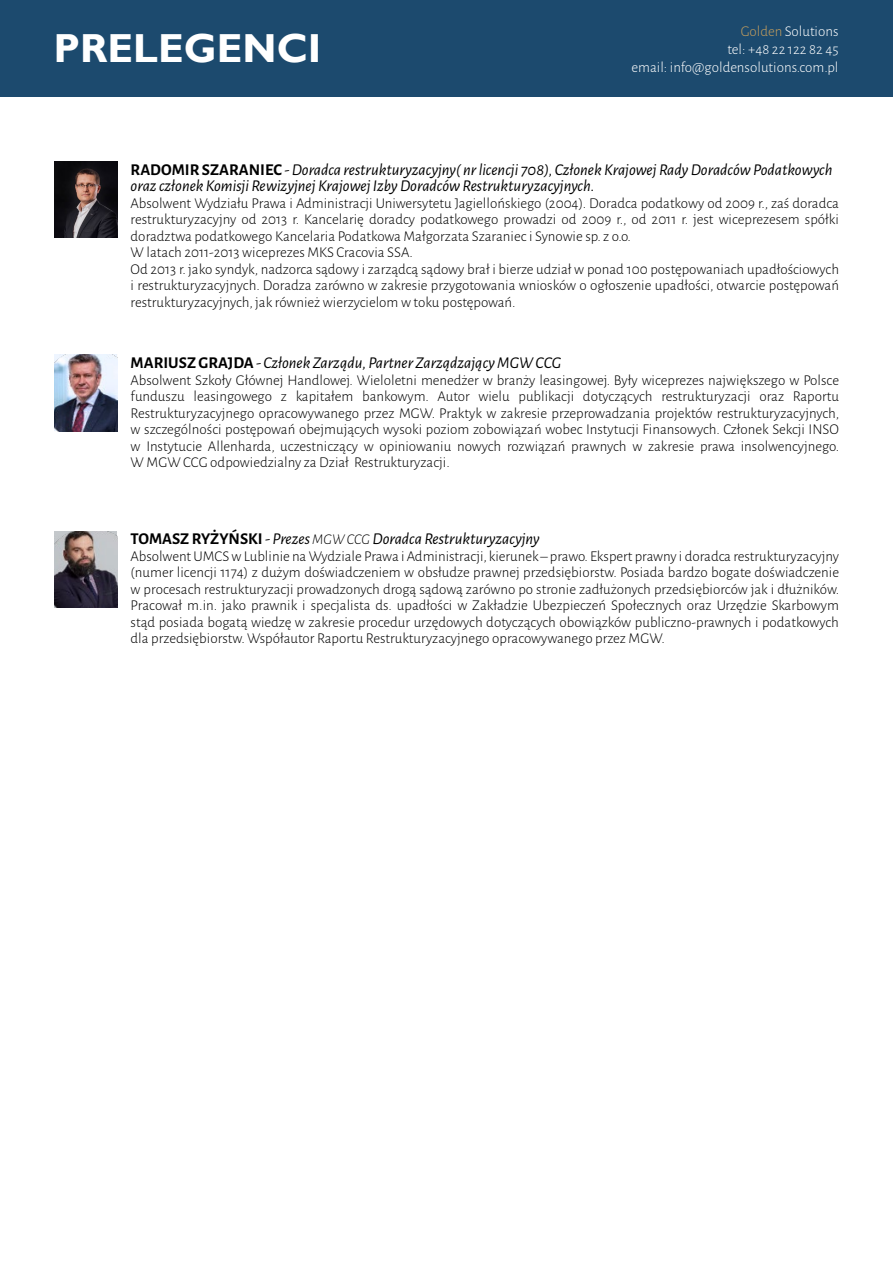
<style>
.page{position:relative;width:893px;height:1263px;background:#fff}
.page>*{position:absolute;margin:0;border:0;box-sizing:border-box;transform-origin:0 0}
.t1{font:700 40.5px "Gill Sans";color:#fff}
.t2{font:italic 16.5px/16.5px "Alegreya Sans";color:#000}
.t3{font:300 15px/16.5px "Alegreya Sans";color:#000;text-align:justify}
.t4{font:300 15px/18px "Alegreya Sans";color:#fff;text-align:right}
.s1{color:#c49e5e}
.s2{font-weight:700;font-style:normal}
.s3{font-weight:300;font-size:14.85px}
</style>
<div class="page">
<div style="left:0;top:0;width:893px;height:97px;background:#1c4a6e"></div>
<img style="left:55px;top:162px;width:62px;height:76px">
<img style="left:55px;top:355px;width:62px;height:76px">
<img style="left:55px;top:531px;width:62px;height:76px">
<h1 class="t1" style="left:54px;top:24px;width:269px">PRELEGENCI</h1>
<p class="t4" style="left:631px;top:22px;width:209px"><span class="s1">Golden</span> Solutions<br>tel: +48 22 122 82 45<br>email: info@goldensolutions.com.pl</p>
<p class="t2" style="left:131px;top:160px;width:703px"><span class="s2">RADOMIR SZARANIEC</span> - Doradca restrukturyzacyjny( nr licencji 708), Członek Krajowej Rady Doradców Podatkowych oraz członek Komisji Rewizyjnej Krajowej Izby Doradców Restrukturyzacyjnych.</p>
<p class="t3" style="left:131px;top:194px;width:710px;text-align:left">Absolwent Wydziału Prawa i Administracji Uniwersytetu Jagiellońskiego (2004). Doradca podatkowy od 2009 r., zaś doradca restrukturyzacyjny od 2013 r. Kancelarię doradcy podatkowego prowadzi od 2009 r., od 2011 r. jest wiceprezesem spółki doradztwa podatkowego Kancelaria Podatkowa Małgorzata Szaraniec i Synowie sp. z o.o.<br>W latach 2011-2013 wiceprezes MKS Cracovia SSA.<br>Od 2013 r. jako syndyk, nadzorca sądowy i zarządcą sądowy brał i bierze udział w ponad 100 postępowaniach upadłościowych i restrukturyzacyjnych. Doradza zarówno w zakresie przygotowania wniosków o ogłoszenie upadłości, otwarcie postępowań restrukturyzacyjnych, jak również wierzycielom w toku postępowań.</p>
<p class="t2" style="left:131px;top:354px;width:432px"><span class="s2">MARIUSZ GRAJDA</span> - Członek Zarządu, Partner Zarządzający MGW CCG</p>
<p class="t3" style="left:131px;top:371px;width:710px">Absolwent Szkoły Głównej Handlowej. Wieloletni menedżer w branży leasingowej. Były wiceprezes największego w Polsce funduszu leasingowego z kapitałem bankowym. Autor wielu publikacji dotyczących restrukturyzacji oraz Raportu Restrukturyzacyjnego opracowywanego przez MGW. Praktyk w zakresie przeprowadzania projektów restrukturyzacyjnych, w szczególności postępowań obejmujących wysoki poziom zobowiązań wobec Instytucji Finansowych. Członek Sekcji INSO w Instytucie Allenharda, uczestniczący w opiniowaniu nowych rozwiązań prawnych w zakresie prawa insolwencyjnego.<br>W MGW CCG odpowiedzialny za Dział Restrukturyzacji.</p>
<p class="t2" style="left:131px;top:530px;width:411px"><span class="s2">TOMASZ RYŻYŃSKI</span> - Prezes <span class="s3">MGW CCG</span> Doradca Restrukturyzacyjny</p>
<p class="t3" style="left:131px;top:547px;width:710px">Absolwent UMCS w Lublinie na Wydziale Prawa i Administracji, kierunek – prawo. Ekspert prawny i doradca restrukturyzacyjny (numer licencji 1174) z dużym doświadczeniem w obsłudze prawnej przedsiębiorstw. Posiada bardzo bogate doświadczenie w procesach restrukturyzacji prowadzonych drogą sądową zarówno po stronie zadłużonych przedsiębiorców jak i dłużników.<br>Pracował m.in. jako prawnik i specjalista ds. upadłości w Zakładzie Ubezpieczeń Społecznych oraz Urzędzie Skarbowym stąd posiada bogatą wiedzę w zakresie procedur urzędowych dotyczących obowiązków publiczno-prawnych i podatkowych dla przedsiębiorstw. Współautor Raportu Restrukturyzacyjnego opracowywanego przez MGW.</p>
</div>
